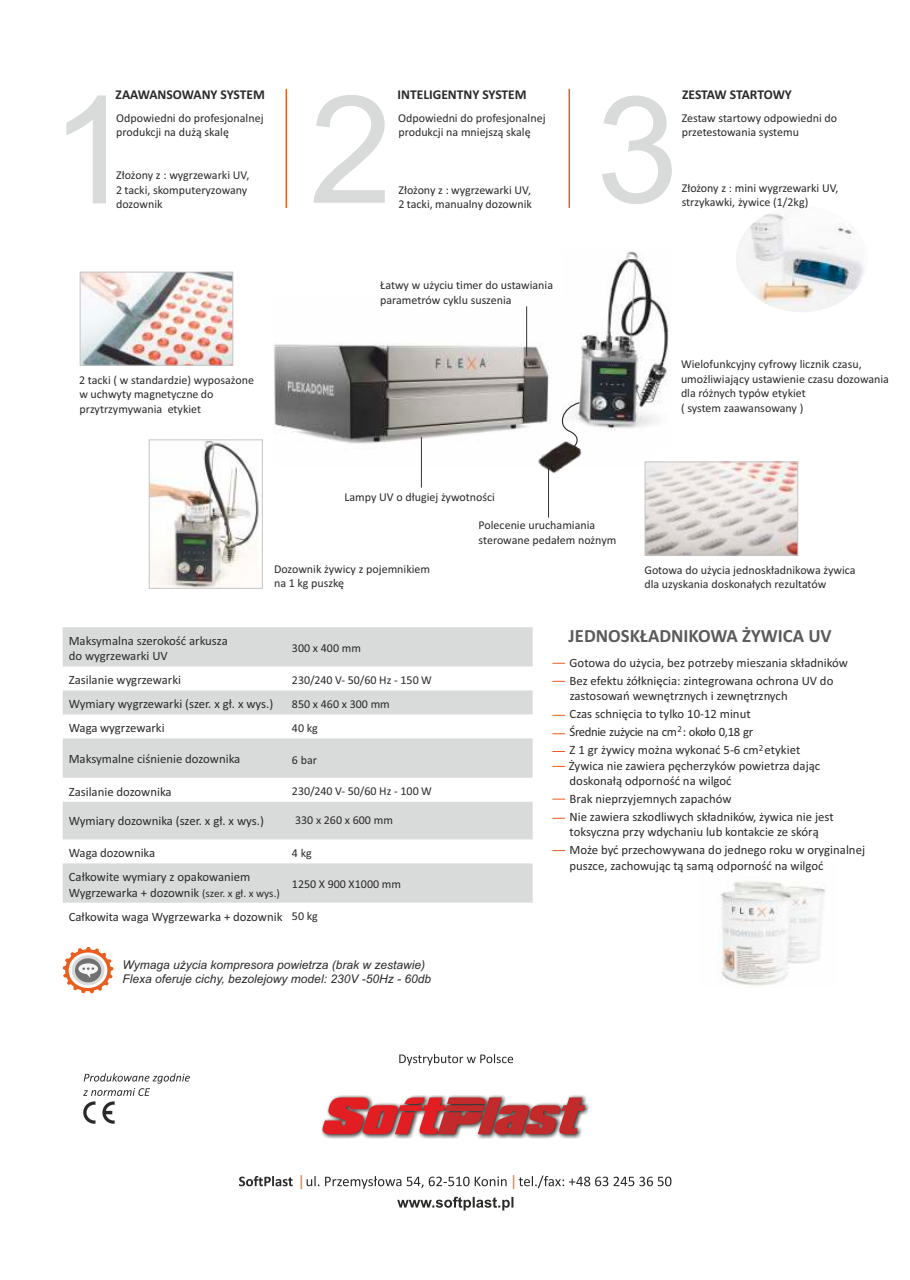
<style>
.page{position:relative;width:910px;height:1280px;background:#fff}
.page>*{position:absolute;margin:0;border:0;box-sizing:border-box;transform-origin:0 0}
.t1{font:150px "Arial";color:#d9dada}
.t2{font:148.5px "Arial";color:#d9dada}
.t3{font:700 18.75px "Calibri";color:#5c5b5b}
.t4{font:14.85px "Arial";color:#fe6a06}
.t5{font:700 13.5px "Calibri";color:#2a2a29}
.t6{font:12.75px/18px "Calibri";color:#2a2a29}
.t7{font:12px/14.4px "Calibri";color:#2a2a29}
.t8{font:italic 12px/14.4px "Arial";color:#2a2a29}
.t9{font:9px "Calibri";color:#2a2a29}
.s1{font-size:11.25px}
.s2{font-size:12px}
</style>
<div class="page">
<hr style="left:286px;top:89px;width:1px;height:119px;background:#e95d1f">
<hr style="left:568px;top:89px;width:2px;height:119px;background:#e95d1f">
<img style="left:717px;top:881px;width:109px;height:105px">
<img style="left:736px;top:213px;width:128px;height:99px">
<img style="left:151px;top:442px;width:108px;height:144px">
<div style="left:149px;top:440px;width:114px;height:148px;border:1px solid #c4c5c5"></div>
<img style="left:82px;top:274px;width:149px;height:89px">
<div style="left:80px;top:272px;width:153px;height:93px;border:1px solid #c4c5c5"></div>
<img style="left:273px;top:306px;width:380px;height:160px">
<img style="left:562px;top:251px;width:107px;height:198px">
<img style="left:523px;top:424px;width:61px;height:49px">
<svg style="left:556px;top:401px;width:30px;height:51px"></svg>
<img style="left:647px;top:464px;width:149px;height:89px">
<div style="left:645px;top:462px;width:153px;height:93px;border:1px solid #c4c5c5"></div>
<svg style="left:63px;top:627px;width:470px;height:276px;fill:#d9dada"></svg>
<svg style="left:552px;top:663px;width:13px;height:1px"></svg>
<svg style="left:552px;top:715px;width:13px;height:1px"></svg>
<svg style="left:552px;top:733px;width:13px;height:1px"></svg>
<svg style="left:552px;top:751px;width:13px;height:1px"></svg>
<svg style="left:552px;top:799px;width:13px;height:1px"></svg>
<svg style="left:552px;top:681px;width:13px;height:1px"></svg>
<svg style="left:552px;top:766px;width:13px;height:1px"></svg>
<svg style="left:552px;top:818px;width:13px;height:1px"></svg>
<svg style="left:552px;top:850px;width:13px;height:1px"></svg>
<svg style="left:63px;top:947px;width:50px;height:46px"></svg>
<hr style="left:526px;top:306px;width:1px;height:50px;background:#383535">
<hr style="left:421px;top:437px;width:1px;height:51px;background:#383535">
<hr style="left:548px;top:467px;width:1px;height:51px;background:#383535">
<svg style="left:83px;top:1073px;width:107px;height:51px"></svg>
<svg style="left:399px;top:1054px;width:114px;height:11px"></svg>
<svg style="left:239px;top:1176px;width:54px;height:10px"></svg>
<svg style="left:307px;top:1176px;width:94px;height:13px"></svg>
<svg style="left:407px;top:1176px;width:100px;height:12px"></svg>
<svg style="left:519px;top:1175px;width:152px;height:13px"></svg>
<svg style="left:397px;top:1197px;width:116px;height:13px"></svg>
<img style="left:321px;top:1095px;width:268px;height:44px">
<svg style="left:323px;top:1097px;width:262px;height:37px;background:#c75557"></svg>
<p class="t5" style="left:116px;top:89px;width:151px">ZAAWANSOWANY SYSTEM</p>
<p class="t5" style="left:398px;top:89px;width:131px">INTELIGENTNY SYSTEM</p>
<p class="t5" style="left:682px;top:89px;width:111px">ZESTAW STARTOWY</p>
<h1 class="t1" style="left:50px;top:94px;width:344px">1 2</h1>
<h2 class="t2" style="left:596px;top:94px;width:84px">3</h2>
<p class="t7" style="left:116px;top:112px;width:149px">Odpowiedni do profesjonalnej produkcji na dużą skalę</p>
<p class="t7" style="left:116px;top:169px;width:135px">Złożony z : wygrzewarki UV,<br>2 tacki, skomputeryzowany dozownik</p>
<p class="t7" style="left:398px;top:112px;width:149px">Odpowiedni do profesjonalnej produkcji na mniejszą skalę</p>
<p class="t7" style="left:682px;top:112px;width:157px">Zestaw startowy odpowiedni do przetestowania systemu</p>
<p class="t7" style="left:682px;top:182px;width:158px">Złożony z : mini wygrzewarki UV, strzykawki, żywice (1/2kg)</p>
<p class="t7" style="left:398px;top:183px;width:135px">Złożony z : wygrzewarki UV,<br>2 tacki, manualny dozownik</p>
<p class="t7" style="left:79px;top:374px;width:176px">2 tacki ( w standardzie) wyposażone w uchwyty magnetyczne do przytrzymywania etykiet</p>
<p class="t7" style="left:380px;top:279px;width:174px">Łatwy w użyciu timer do ustawiania parametrów cyklu suszenia</p>
<p class="t7" style="left:681px;top:358px;width:209px">Wielofunkcyjny cyfrowy licznik czasu, umożliwiający ustawienie czasu dozowania dla różnych typów etykiet<br>( system zaawansowany )</p>
<p class="t7" style="left:345px;top:490px;width:152px">Lampy UV o długiej żywotności</p>
<p class="t7" style="left:274px;top:563px;width:158px">Dozownik żywicy z pojemnikiem na 1 kg puszkę</p>
<p class="t7" style="left:479px;top:519px;width:139px">Polecenie uruchamiania sterowane pedałem nożnym</p>
<p class="t7" style="left:644px;top:563px;width:213px">Gotowa do użycia jednoskładnikowa żywica dla uzyskania doskonałych rezultatów</p>
<p class="t6" style="left:69px;top:634px;width:161px;line-height:15.3px">Maksymalna szerokość arkusza do wygrzewarki UV</p>
<p class="t7" style="left:292px;top:642px;width:71px">300 x 400 mm</p>
<p class="t6" style="left:69px;top:672px;width:114px">Zasilanie wygrzewarki</p>
<p class="t7" style="left:292px;top:674px;width:141px">230/240 V- 50/60 Hz - 150 W</p>
<p class="t6" style="left:69px;top:696px;width:206px">Wymiary wygrzewarki (szer. x gł. x wys.)</p>
<p class="t7" style="left:292px;top:698px;width:99px">850 x 460 x 300 mm</p>
<p class="t6" style="left:69px;top:720px;width:98px">Waga wygrzewarki</p>
<p class="t7" style="left:292px;top:722px;width:27px">40 kg</p>
<p class="t6" style="left:69px;top:751px;width:173px">Maksymalne ciśnienie dozownika</p>
<p class="t7" style="left:292px;top:753px;width:27px">6 bar</p>
<p class="t6" style="left:69px;top:783px;width:104px">Zasilanie dozownika</p>
<p class="t7" style="left:292px;top:785px;width:141px">230/240 V- 50/60 Hz - 100 W</p>
<p class="t6" style="left:69px;top:813px;width:197px">Wymiary dozownika (szer. x gł. x wys.)</p>
<p class="t7" style="left:295px;top:814px;width:99px">330 x 260 x 600 mm</p>
<p class="t6" style="left:69px;top:845px;width:88px">Waga dozownika</p>
<p class="t7" style="left:292px;top:846px;width:21px">4 kg</p>
<p class="t6" style="left:69px;top:870px;width:213px;line-height:15.3px">Całkowite wymiary z opakowaniem<br>Wygrzewarka + dozownik <span class="s1">(szer. x gł. x wys.)</span></p>
<p class="t7" style="left:292px;top:878px;width:111px">1250 X 900 X1000 mm</p>
<p class="t6" style="left:69px;top:908px;width:251px">Całkowita waga Wygrzewarka + dozownik <span class="s2">50 kg</span></p>
<p class="t8" style="left:122px;top:958px;width:310px">Wymaga użycia kompresora powietrza (brak w zestawie)<br>Flexa oferuje cichy, bezolejowy model: 230V -50Hz - 60db</p>
<h3 class="t3" style="left:569px;top:628px;width:264px">JEDNOSKŁADNIKOWA ŻYWICA UV</h3>
<p class="t6" style="left:570px;top:655px;width:280px">Gotowa do użycia, bez potrzeby mieszania składników<br>Bez efektu żółknięcia: zintegrowana ochrona UV do</p>
<p class="t6" style="left:570px;top:688px;width:220px">zastosowań wewnętrznych i zewnętrznych<br>Czas schnięcia to tylko 10-12 minut<br>Średnie zużycie na cm : około 0,18 gr</p>
<p class="t9" style="left:677px;top:725px;width:6px">2</p>
<p class="t6" style="left:569px;top:743px;width:253px;line-height:15.5px">Z 1 gr żywicy można wykonać 5-6 cm etykiet<br>Żywica nie zawiera pęcherzyków powietrza dając doskonałą odporność na wilgoć</p>
<p class="t6" style="left:570px;top:791px;width:266px">Brak nieprzyjemnych zapachów<br>Nie zawiera szkodliwych składników, żywica nie jest</p>
<p class="t6" style="left:570px;top:824px;width:297px">toksyczna przy wdychaniu lub kontakcie ze skórą<br>Może być przechowywana do jednego roku w oryginalnej</p>
<p class="t6" style="left:570px;top:857px;width:255px">puszce, zachowując tą samą odporność na wilgoć</p>
<p class="t9" style="left:759px;top:744px;width:6px">2</p>
<p class="t4" style="left:299px;top:1175px;width:5px">|</p>
<p class="t4" style="left:512px;top:1175px;width:5px">|</p>
</div>
